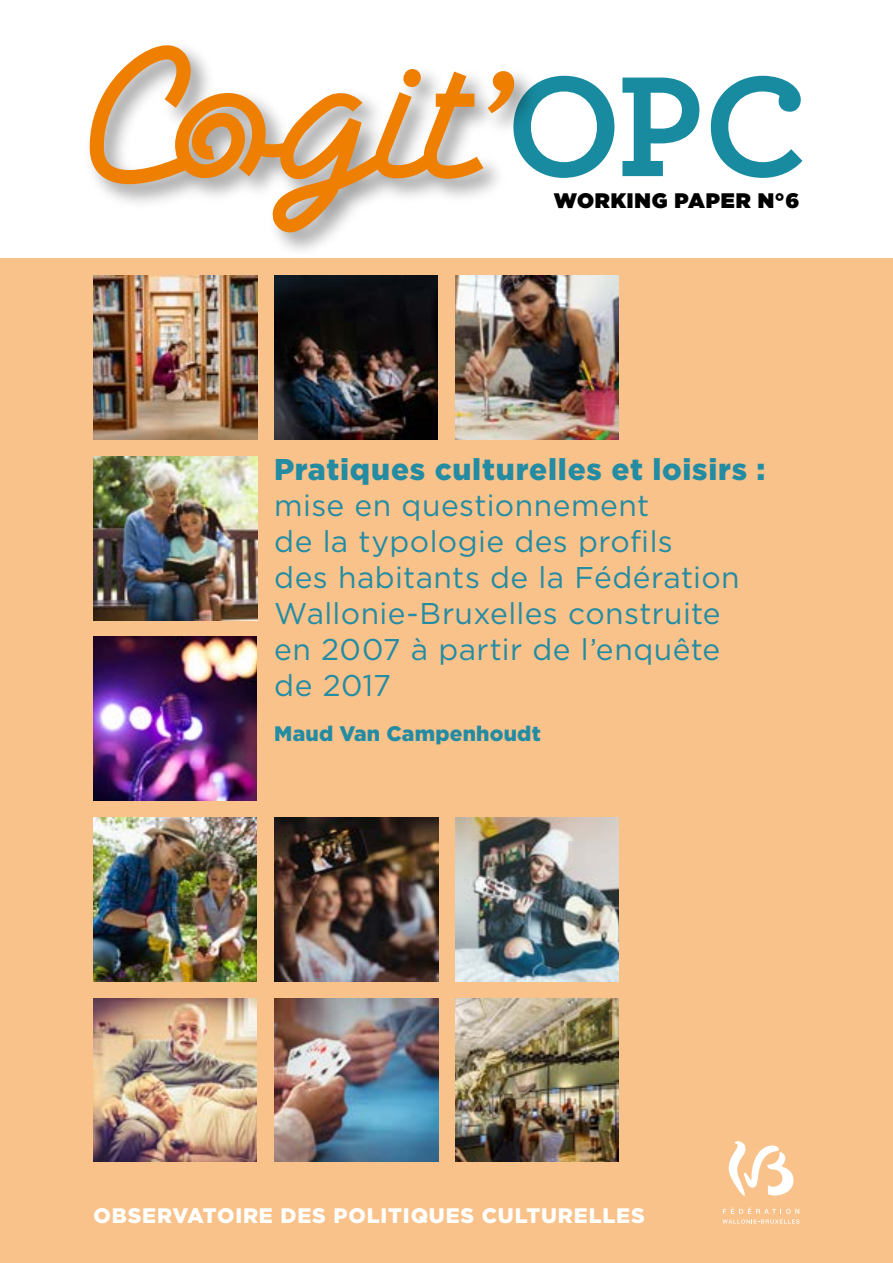
<style>
.page{position:relative;width:893px;height:1263px;background:#fff}
.page>*{position:absolute;margin:0;border:0;box-sizing:border-box;transform-origin:0 0}
.t1{font:30px/36px "Gotham";letter-spacing:.015em;color:#248ca2}
.t2{font:900 30px "Gotham";letter-spacing:.025em;color:#248ca2}
.t3{font:900 21px "Gotham";letter-spacing:.04em;color:#fff}
.t4{font:900 21px "Gotham";letter-spacing:.01em;color:#248ca2}
.t5{font:900 21px "Gotham";letter-spacing:.04em;color:#000}
</style>
<div class="page">
<div style="left:0;top:258px;width:893px;height:1005px;background:#f9c28b"></div>
<svg style="left:622px;top:78px;width:77px;height:98px"></svg>
<svg style="left:711px;top:76px;width:91px;height:102px"></svg>
<img style="left:89px;top:140px;width:409px;height:111px">
<svg style="left:90px;top:45px;width:393px;height:187px"></svg>
<svg style="left:402px;top:68px;width:20px;height:19px"></svg>
<img style="left:476px;top:60px;width:12px;height:85px">
<svg style="left:488px;top:71px;width:126px;height:107px"></svg>
<svg style="left:722px;top:1207px;width:77px;height:17px"></svg>
<svg style="left:728px;top:1141px;width:66px;height:55px"></svg>
<img style="left:94px;top:275px;width:163px;height:164px">
<img style="left:94px;top:456px;width:163px;height:164px">
<img style="left:455px;top:275px;width:164px;height:164px">
<img style="left:455px;top:817px;width:164px;height:164px">
<img style="left:274px;top:275px;width:164px;height:164px">
<img style="left:275px;top:998px;width:163px;height:164px">
<img style="left:93px;top:637px;width:164px;height:163px">
<img style="left:93px;top:998px;width:164px;height:164px">
<img style="left:93px;top:817px;width:164px;height:164px">
<img style="left:275px;top:817px;width:163px;height:164px">
<img style="left:455px;top:998px;width:164px;height:164px">
<p class="t5" style="left:554px;top:185px;width:247px">WORKING PAPER N°6</p>
<p class="t2" style="left:274px;top:449px;width:493px">Pratiques culturelles et loisirs :</p>
<p class="t1" style="left:274px;top:487px;width:467px">mise en questionnement<br>de la typologie des profils<br>des habitants de la Fédération<br>Wallonie-Bruxelles construite en 2007 à partir de l’enquête de 2017</p>
<p class="t4" style="left:274px;top:719px;width:268px">Maud Van Campenhoudt</p>
<p class="t3" style="left:94px;top:1201px;width:553px">OBSERVATOIRE DES POLITIQUES CULTURELLES</p>
</div>
